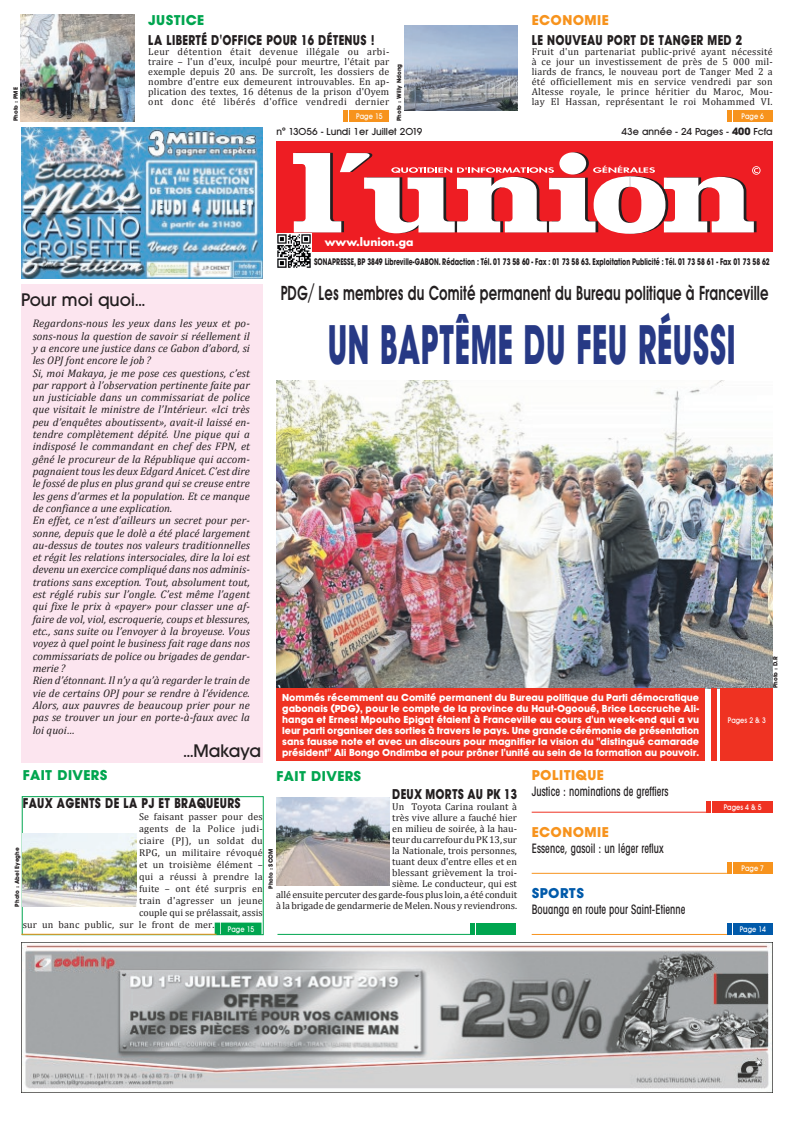
<style>
.page{position:relative;width:794px;height:1129px;background:#fff}
.page>*{position:absolute;margin:0;border:0;box-sizing:border-box;transform-origin:0 0}
.t1{font:700 55px "Avant Garde BQ";letter-spacing:.02em;color:#273985;scale:.55 1}
.t2{font:600 20px "Avant Garde BQ";letter-spacing:.01em;color:#231f20;scale:.68 1}
.t3{font:500 18px "Avant Garde BQ";color:#231f20}
.t4{font:700 14px "Avant Garde BQ";letter-spacing:.03em;color:#231f20;scale:.8 1}
.t5{font:700 14px "Avant Garde BQ";letter-spacing:.03em;color:#00a54f}
.t6{font:700 14px "Avant Garde BQ";letter-spacing:.03em;color:#f7931d}
.t7{font:700 14px "Avant Garde BQ";letter-spacing:.03em;color:#015aaa}
.t8{font:500 condensed 13px "Avant Garde";letter-spacing:.01em;color:#231f20;scale:.8 1}
.t9{font:italic 11px/12.3px "Cambria";color:#231f20}
.t10{font:700 10.8px "Futura";color:#fff}
.t11{font:10px/10px "Cambria";letter-spacing:.01em;color:#231f20;text-align:justify}
.t12{font:700 10px/11px "Avant Garde BQ";letter-spacing:-.005em;color:#fff;text-align:justify}
.t13{font:500 10px "Avant Garde BQ";color:#231f20}
.t14{font:10px "Cambria";letter-spacing:.03em;color:#231f20}
.t15{font:700 9px "Avant Garde";color:#231f20;scale:.69 1}
.t16{font:500 8px "Avant Garde BQ";letter-spacing:.005em;color:#fff;scale:.85 1}
.t17{font:700 6px "Avant Garde BQ";color:#231f20}
.s1{font-family:"Avant Garde";font-weight:700}
</style>
<div class="page">
<div style="left:276px;top:141px;width:496px;height:111px;background:#ee1d23"></div>
<svg style="left:293px;top:153px;width:467px;height:81px"></svg>
<img style="left:276px;top:233px;width:35px;height:35px">
<div style="left:21px;top:285px;width:241px;height:478px;background:#fce5ef"></div>
<div style="left:733px;top:110px;width:39px;height:11px;background:#f7931d"></div>
<hr style="left:727px;top:110px;width:4px;height:11px;background:#f7931d">
<img style="left:404px;top:25px;width:113px;height:85px">
<div style="left:350px;top:110px;width:39px;height:11px;background:#f7931d"></div>
<div style="left:343px;top:110px;width:5px;height:11px;background:#f7931d"></div>
<img style="left:21px;top:14px;width:113px;height:107px">
<div style="left:22px;top:796px;width:242px;height:139px;border:1px solid #00a54f"></div>
<div style="left:221px;top:922px;width:40px;height:12px;background:#00a54f"></div>
<div style="left:221px;top:922px;width:40px;height:12px;border:1px solid #00a54f"></div>
<hr style="left:215px;top:922px;width:4px;height:12px;background:#00a54f">
<div style="left:215px;top:922px;width:5px;height:12px;border:1px solid #00a54f"></div>
<img style="left:23px;top:833px;width:113px;height:73px">
<div style="left:476px;top:923px;width:40px;height:11px;background:#00a54f"></div>
<div style="left:470px;top:923px;width:5px;height:11px;background:#00a54f"></div>
<img style="left:276px;top:797px;width:113px;height:87px">
<img style="left:276px;top:380px;width:496px;height:308px">
<div style="left:276px;top:688px;width:429px;height:72px;background:#ef3222"></div>
<div style="left:711px;top:688px;width:5px;height:72px;background:#ef3222"></div>
<div style="left:721px;top:688px;width:52px;height:72px;background:#ef3222"></div>
<div style="left:712px;top:801px;width:61px;height:11px;background:#ef3222"></div>
<hr style="left:706px;top:801px;width:4px;height:11px;background:#ef3222">
<hr style="left:531px;top:811px;width:175px;height:1px;background:#ef3222">
<div style="left:733px;top:862px;width:39px;height:11px;background:#f7931d"></div>
<hr style="left:727px;top:862px;width:4px;height:11px;background:#f7931d">
<hr style="left:531px;top:872px;width:196px;height:1px;background:#f7931d">
<div style="left:733px;top:923px;width:39px;height:11px;background:#015aaa"></div>
<hr style="left:727px;top:923px;width:4px;height:11px;background:#015aaa">
<hr style="left:531px;top:934px;width:196px;height:1px;background:#f7931d">
<hr style="left:277px;top:933px;width:196px;height:1px;background:#00a54f">
<hr style="left:21px;top:933px;width:195px;height:1px;background:#f7931d">
<img style="left:21px;top:128px;width:241px;height:150px">
<img style="left:21px;top:942px;width:751px;height:149px">
<p class="t17" style="left:12px;top:121px;width:35px;rotate:-90deg">Photo : PME</p>
<p class="t5" style="left:148px;top:12px;width:57px">JUSTICE</p>
<p class="t4" style="left:148px;top:32px;width:284px">LA LIBERTÉ D'OFFICE POUR 16 DÉTENUS !</p>
<p class="t11" style="left:148px;top:47px;width:242px">Leur détention était devenue illégale ou arbi&shy;traire – l'un d'eux, inculpé pour meurtre, l'était par exemple depuis 20 ans. De surcroît, les dossiers de nombre d'entre eux demeurent introuvables. En ap&shy;plication des textes, 16 détenus de la prison d'Oyem ont donc été libérés d'office vendredi dernier</p>
<p class="t16" style="left:356px;top:111px;width:33px">Page 15</p>
<p class="t17" style="left:395px;top:121px;width:59px;rotate:-90deg">Photo : Willy Ndong</p>
<p class="t6" style="left:531px;top:12px;width:79px">ECONOMIE</p>
<p class="t4" style="left:531px;top:32px;width:265px">LE NOUVEAU PORT DE TANGER MED 2</p>
<p class="t11" style="left:531px;top:47px;width:242px">Fruit d'un partenariat public-privé ayant nécessité à ce jour un investissement de près de 5 000 mil&shy;liards de francs, le nouveau port de Tanger Med 2 a été officiellement mis en service vendredi par son Altesse royale, le prince héritier du Maroc, Mou&shy;lay El Hassan, représentant le roi Mohammed VI.</p>
<p class="t16" style="left:741px;top:111px;width:28px">Page 6</p>
<p class="t13" style="left:276px;top:125px;width:147px">n° 13056 - Lundi 1er Juillet 2019</p>
<p class="t13" style="left:621px;top:125px;width:153px">43e année - 24 Pages - <span class="s1">400</span> Fcfa</p>
<p class="t10" style="left:325px;top:234px;width:90px">www.lunion.ga</p>
<p class="t15" style="left:314px;top:255px;width:662px">SONAPRESSE, BP 3849 Libreville-GABON. Rédaction : Tél. 01 73 58 60 - Fax : 01 73 58 63. Exploitation Publicité : Tél. 01 73 58 61 - Fax 01 73 58 62</p>
<h3 class="t3" style="left:21px;top:289px;width:126px">Pour moi quoi...</h3>
<p class="t9" style="left:33px;top:317px;width:219px">Regardons-nous les yeux dans les yeux et po&shy;sons-nous la question de savoir si réellement il y a encore une justice dans ce Gabon d’abord, si les OPJ font encore le job ?<br>Si, moi Makaya, je me pose ces questions, c’est par rapport à l’observation pertinente faite par un justiciable dans un commissariat de police que visitait le ministre de l’Intérieur. «Ici très peu d’enquêtes aboutissent», avait-il laissé en&shy;tendre complètement dépité. Une pique qui a indisposé le commandant en chef des FPN, et gêné le procureur de la République qui accom&shy;pagnaient tous les deux Edgard Anicet. C’est dire le fossé de plus en plus grand qui se creuse entre les gens d’armes et la population. Et ce manque de confiance a une explication.<br>En effet, ce n’est d’ailleurs un secret pour per&shy;sonne, depuis que le dolè a été placé largement au-dessus de toutes nos valeurs traditionnelles et régit les relations intersociales, dire la loi est devenu un exercice compliqué dans nos adminis&shy;trations sans exception. Tout, absolument tout, est réglé rubis sur l’ongle. C’est même l’agent qui fixe le prix à «payer» pour classer une af&shy;faire de vol, viol, escroquerie, coups et blessures, etc., sans suite ou l’envoyer à la broyeuse. Vous voyez à quel point le business fait rage dans nos commissariats de police ou brigades de gendar&shy;merie ?<br>Rien d’étonnant. Il n’y a qu’à regarder le train de vie de certains OPJ pour se rendre à l’évidence.<br>Alors, aux pauvres de beaucoup prier pour ne pas se trouver un jour en porte-à-faux avec la loi quoi…</p>
<h3 class="t3" style="left:183px;top:740px;width:79px">...Makaya</h3>
<h2 class="t2" style="left:281px;top:281px;width:719px">PDG/ Les membres du Comité permanent du Bureau politique à Franceville</h2>
<h1 class="t1" style="left:328px;top:312px;width:743px">UN BAPTÊME DU FEU RÉUSSI</h1>
<p class="t12" style="left:282px;top:692px;width:418px">Nommés récemment au Comité permanent du Bureau politique du Parti démocratique gabonais (PDG), pour le compte de la province du Haut-Ogooué, Brice Laccruche Ali&shy;hanga et Ernest Mpouho Epigat étaient à Franceville au cours d'un week-end qui a vu leur parti organiser des sorties à travers le pays. Une grande cérémonie de présentation sans fausse note et avec un discours pour magnifier la vision du ''distingué camarade président'' Ali Bongo Ondimba et pour prôner l'unité au sein de la formation au pouvoir.</p>
<p class="t17" style="left:772px;top:688px;width:33px;rotate:-90deg">Photo : D.R</p>
<p class="t16" style="left:728px;top:715px;width:46px">Pages 2 &amp; 3</p>
<p class="t5" style="left:23px;top:766px;width:86px">FAIT DIVERS</p>
<p class="t5" style="left:276px;top:767px;width:86px">FAIT DIVERS</p>
<p class="t4" style="left:392px;top:786px;width:157px">DEUX MORTS AU PK 13</p>
<p class="t11" style="left:276px;top:801px;width:242px;line-height:11px;text-align:right">Un Toyota Carina roulant à<br>très vive allure a fauché hier<br>en milieu de soirée, à la hau-<br>teur du carrefour du PK 13, sur<br>la Nationale, trois personnes,<br>tuant deux d'entre elles et en<br>blessant grièvement la troi-<br>sième. Le conducteur, qui est<br>allé ensuite percuter des garde-fous plus loin, a été conduit à la brigade de gendarmerie de Melen. Nous y reviendrons.</p>
<p class="t4" style="left:23px;top:794px;width:274px">FAUX AGENTS DE LA PJ ET BRAQUEURS</p>
<p class="t11" style="left:139px;top:811px;width:125px">Se faisant passer pour des</p>
<p class="t14" style="left:139px;top:822px;width:125px">agents de la Police judi-</p>
<p class="t14" style="left:139px;top:834px;width:125px">ciaire (PJ), un soldat du</p>
<p class="t11" style="left:139px;top:847px;width:125px">RPG, un militaire révoqué</p>
<p class="t11" style="left:139px;top:859px;width:125px">et un troisième élément –</p>
<p class="t11" style="left:139px;top:871px;width:125px">qui a réussi à prendre la</p>
<p class="t11" style="left:139px;top:883px;width:125px">fuite – ont été surpris en</p>
<p class="t11" style="left:139px;top:895px;width:125px">train d'agresser un jeune</p>
<p class="t11" style="left:139px;top:907px;width:125px">couple qui se prélassait, assis</p>
<p class="t11" style="left:23px;top:919px;width:193px">sur un banc public, sur le front de mer.</p>
<p class="t16" style="left:228px;top:924px;width:33px">Page 15</p>
<p class="t17" style="left:14px;top:906px;width:61px;rotate:-90deg">Photo : Abel Eyeghe</p>
<p class="t17" style="left:267px;top:888px;width:42px;rotate:-90deg">Photo : SCOM</p>
<p class="t6" style="left:531px;top:766px;width:74px">POLITIQUE</p>
<p class="t8" style="left:531px;top:782px;width:173px">Justice : nominations de greffiers</p>
<p class="t6" style="left:531px;top:823px;width:79px">ECONOMIE</p>
<p class="t8" style="left:531px;top:839px;width:167px">Essence, gasoil : un léger reflux</p>
<p class="t7" style="left:531px;top:884px;width:54px">SPORTS</p>
<p class="t8" style="left:531px;top:900px;width:194px">Bouanga en route pour Saint-Etienne</p>
<p class="t16" style="left:723px;top:802px;width:46px">Pages 4 &amp; 5</p>
<p class="t16" style="left:741px;top:863px;width:28px">Page 7</p>
<p class="t16" style="left:739px;top:924px;width:33px">Page 14</p>
</div>
